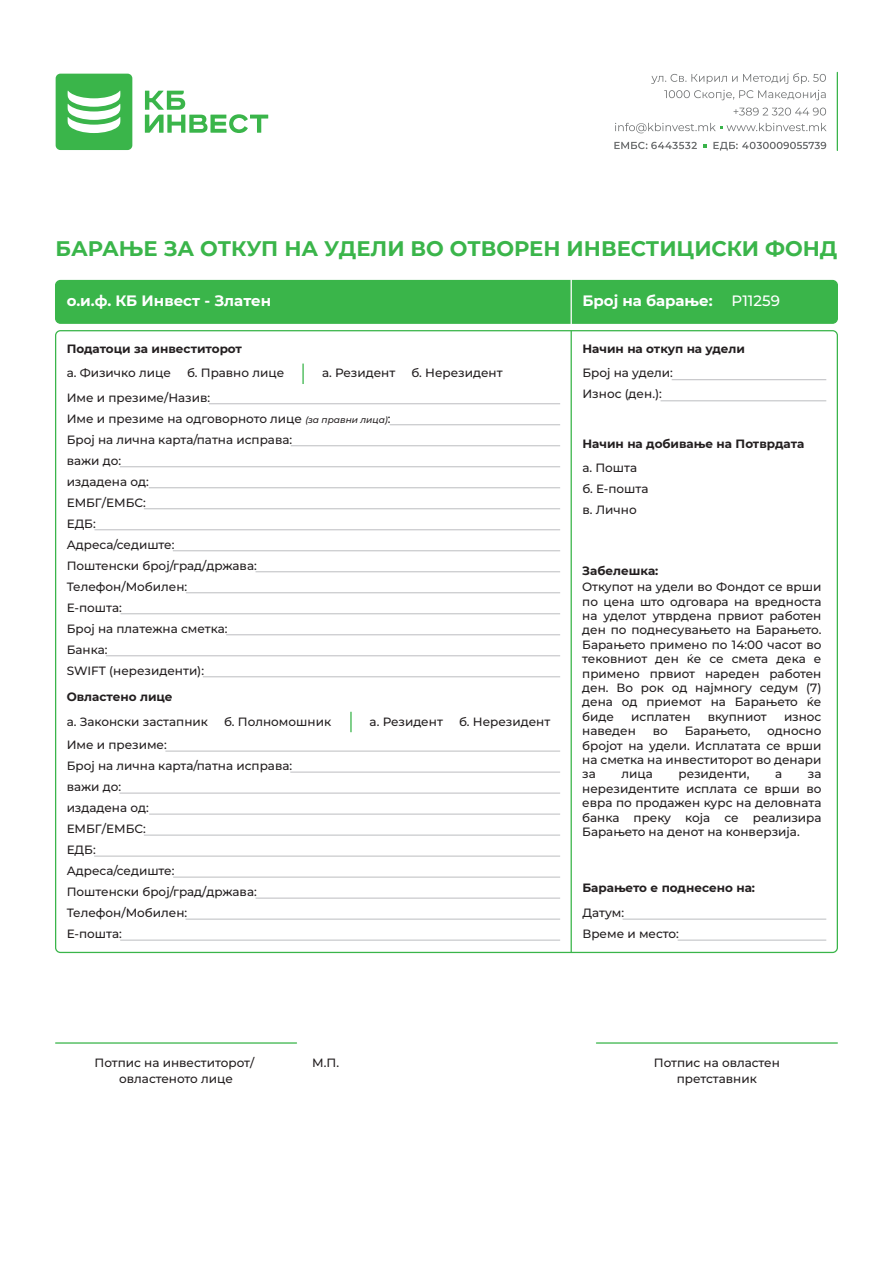
<style>
.page{position:relative;width:893px;height:1263px;background:#fff}
.page>*{position:absolute;margin:0;border:0;box-sizing:border-box;transform-origin:0 0}
.t1{font:700 21px "Montserrat";color:#3ab54a}
.t2{font:700 15px "Montserrat";color:#fff}
.t3{font:500 12px/21px "Montserrat";color:#231f20}
.t4{font:700 12px "Montserrat";color:#231f20}
.s1{font-style:italic;font-size:9px}
.s2{font-weight:500}
</style>
<div class="page">
<svg style="left:56px;top:74px;width:76px;height:76px"></svg>
<svg style="left:145px;top:91px;width:123px;height:42px"></svg>
<hr style="left:837px;top:72px;width:1px;height:78px;background:#39b44a">
<svg style="left:651px;top:73px;width:175px;height:11px"></svg>
<svg style="left:664px;top:90px;width:162px;height:10px"></svg>
<svg style="left:733px;top:108px;width:93px;height:8px"></svg>
<svg style="left:615px;top:123px;width:212px;height:10px"></svg>
<svg style="left:614px;top:142px;width:83px;height:7px"></svg>
<svg style="left:703px;top:144px;width:4px;height:4px"></svg>
<svg style="left:713px;top:142px;width:113px;height:9px"></svg>
<div style="left:56px;top:281px;width:781px;height:42px;background:#3ab54a;border-radius:5px"></div>
<div style="left:55px;top:280px;width:783px;height:44px;border:1px solid #3ab54a;border-radius:5px"></div>
<hr style="left:571px;top:280px;width:1px;height:44px;background:#fff">
<hr style="left:571px;top:331px;width:1px;height:621px;background:#3ab54a">
<hr style="left:596px;top:1042px;width:241px;height:2px;background:#3ab54a">
<hr style="left:678px;top:940px;width:148px;height:1px;background:#bcbdc0">
<hr style="left:622px;top:919px;width:204px;height:1px;background:#bcbdc0">
<hr style="left:672px;top:379px;width:154px;height:1px;background:#bcbdc0">
<hr style="left:660px;top:401px;width:166px;height:1px;background:#bcbdc0">
<hr style="left:302px;top:364px;width:2px;height:20px;background:#3ab54a">
<hr style="left:209px;top:403px;width:351px;height:1px;background:#bcbdc0">
<hr style="left:390px;top:424px;width:170px;height:1px;background:#bcbdc0">
<hr style="left:291px;top:445px;width:269px;height:1px;background:#bcbdc0">
<hr style="left:120px;top:466px;width:440px;height:1px;background:#bcbdc0">
<hr style="left:149px;top:487px;width:411px;height:1px;background:#bcbdc0">
<hr style="left:144px;top:508px;width:416px;height:1px;background:#bcbdc0">
<hr style="left:255px;top:571px;width:305px;height:1px;background:#bcbdc0">
<hr style="left:94px;top:529px;width:466px;height:1px;background:#bcbdc0">
<hr style="left:94px;top:856px;width:466px;height:1px;background:#bcbdc0">
<hr style="left:173px;top:550px;width:387px;height:1px;background:#bcbdc0">
<hr style="left:120px;top:613px;width:440px;height:1px;background:#bcbdc0">
<hr style="left:226px;top:634px;width:334px;height:1px;background:#bcbdc0">
<hr style="left:186px;top:592px;width:374px;height:1px;background:#bcbdc0">
<hr style="left:165px;top:751px;width:395px;height:1px;background:#bcbdc0">
<hr style="left:290px;top:772px;width:270px;height:1px;background:#bcbdc0">
<hr style="left:120px;top:793px;width:440px;height:1px;background:#bcbdc0">
<hr style="left:149px;top:814px;width:411px;height:1px;background:#bcbdc0">
<hr style="left:144px;top:835px;width:416px;height:1px;background:#bcbdc0">
<hr style="left:173px;top:877px;width:387px;height:1px;background:#bcbdc0">
<hr style="left:350px;top:712px;width:2px;height:20px;background:#3ab54a">
<hr style="left:186px;top:919px;width:374px;height:1px;background:#bcbdc0">
<hr style="left:106px;top:655px;width:454px;height:1px;background:#bcbdc0">
<hr style="left:203px;top:676px;width:357px;height:1px;background:#bcbdc0">
<hr style="left:255px;top:898px;width:305px;height:1px;background:#bcbdc0">
<hr style="left:120px;top:940px;width:440px;height:1px;background:#bcbdc0">
<hr style="left:56px;top:1042px;width:241px;height:2px;background:#3ab54a">
<h1 class="t1" style="left:56px;top:233px;width:783px">БАРАЊЕ ЗА ОТКУП НА УДЕЛИ ВО ОТВОРЕН ИНВЕСТИЦИСКИ ФОНД</h1>
<p class="t2" style="left:67px;top:290px;width:206px">о.и.ф. КБ Инвест - Златен</p>
<p class="t4" style="left:67px;top:340px;width:177px">Податоци за инвеститорот</p>
<p class="t3" style="left:67px;top:386px;width:326px">Име и презиме/Назив:<br>Име и презиме на одговорното лице <span class="s1">(за правни лица)</span>:<br>Број на лична карта/патна исправа:<br>важи до:<br>издадена од:<br>ЕМБГ/ЕМБС:<br>ЕДБ:<br>Адреса/седиште:<br>Поштенски број/град/држава:<br>Телефон/Мобилен:<br>Е-пошта:<br>Број на платежна сметка:<br>Банка:<br>SWIFT (нерезиденти):</p>
<p class="t3" style="left:67px;top:362px;width:106px">а. Физичко лице</p>
<p class="t3" style="left:187px;top:362px;width:99px">б. Правно лице</p>
<p class="t3" style="left:322px;top:362px;width:75px">а. Резидент</p>
<p class="t3" style="left:411px;top:362px;width:93px">б. Нерезидент</p>
<p class="t4" style="left:67px;top:688px;width:108px">Овластено лице</p>
<p class="t3" style="left:67px;top:710px;width:143px">а. Законски застапник</p>
<p class="t3" style="left:224px;top:710px;width:109px">б. Полномошник</p>
<p class="t3" style="left:370px;top:710px;width:75px">а. Резидент</p>
<p class="t3" style="left:459px;top:710px;width:93px">б. Нерезидент</p>
<p class="t3" style="left:67px;top:734px;width:227px">Име и презиме:<br>Број на лична карта/патна исправа: важи до:<br>издадена од:<br>ЕМБГ/ЕМБС:<br>ЕДБ:<br>Адреса/седиште:<br>Поштенски број/град/држава:<br>Телефон/Мобилен:<br>Е-пошта:</p>
<p class="t2" style="left:582px;top:290px;width:199px">Број на барање: <span class="s2">P11259</span></p>
<p class="t4" style="left:582px;top:340px;width:164px">Начин на откуп на удели</p>
<p class="t3" style="left:582px;top:362px;width:92px">Број на удели:<br>Износ (ден.):</p>
<p class="t4" style="left:582px;top:435px;width:223px">Начин на добивање на Потврдата</p>
<p class="t3" style="left:582px;top:457px;width:68px">а. Пошта б. Е-пошта в. Лично</p>
<p class="t4" style="left:582px;top:562px;width:78px">Забелешка:</p>
<p class="t3" style="left:582px;top:579px;width:241px;line-height:14.4px;text-align:justify">Откупот на удели во Фондот се врши по цена што одговара на вредноста на уделот утврдена првиот работен ден по поднесувањето на Барањето.<br>Барањето примено по 14:00 часот во тековниот ден ќе се смета дека е примено првиот нареден работен ден. Во рок од најмногу седум (7) дена од приемот на Барањето ќе биде</p>
<p class="t3" style="left:631px;top:706px;width:61px">исплатен</p>
<p class="t3" style="left:708px;top:706px;width:61px">вкупниот</p>
<p class="t3" style="left:784px;top:706px;width:39px">износ</p>
<p class="t3" style="left:582px;top:720px;width:55px">наведен</p>
<p class="t3" style="left:653px;top:720px;width:17px">во</p>
<p class="t3" style="left:685px;top:720px;width:67px">Барањето,</p>
<p class="t3" style="left:582px;top:723px;width:241px;line-height:14.4px;text-align:justify;text-indent:185px">односно бројот на удели. Исплатата се врши на сметка на инвеститорот во денари за</p>
<p class="t3" style="left:582px;top:767px;width:241px;line-height:14.4px;text-align:justify;text-indent:226px">за нерезидентите исплата се врши во евра по продажен курс на деловната банка преку која се реализира Барањето на денот на конверзија.</p>
<p class="t3" style="left:621px;top:763px;width:33px">лица</p>
<p class="t3" style="left:678px;top:763px;width:73px">резиденти,</p>
<p class="t3" style="left:775px;top:763px;width:9px">а</p>
<p class="t4" style="left:582px;top:879px;width:174px">Барањето е поднесено на:</p>
<p class="t3" style="left:582px;top:902px;width:98px">Датум:<br>Време и место:</p>
<p class="t3" style="left:95px;top:1054px;width:161px;line-height:16.5px;text-align:center">Потпис на инвеститорот/ овластеното лице</p>
<p class="t3" style="left:312px;top:1052px;width:28px">М.П.</p>
<p class="t3" style="left:654px;top:1054px;width:128px;line-height:16.5px;text-align:center">Потпис на овластен претставник</p>
</div>
